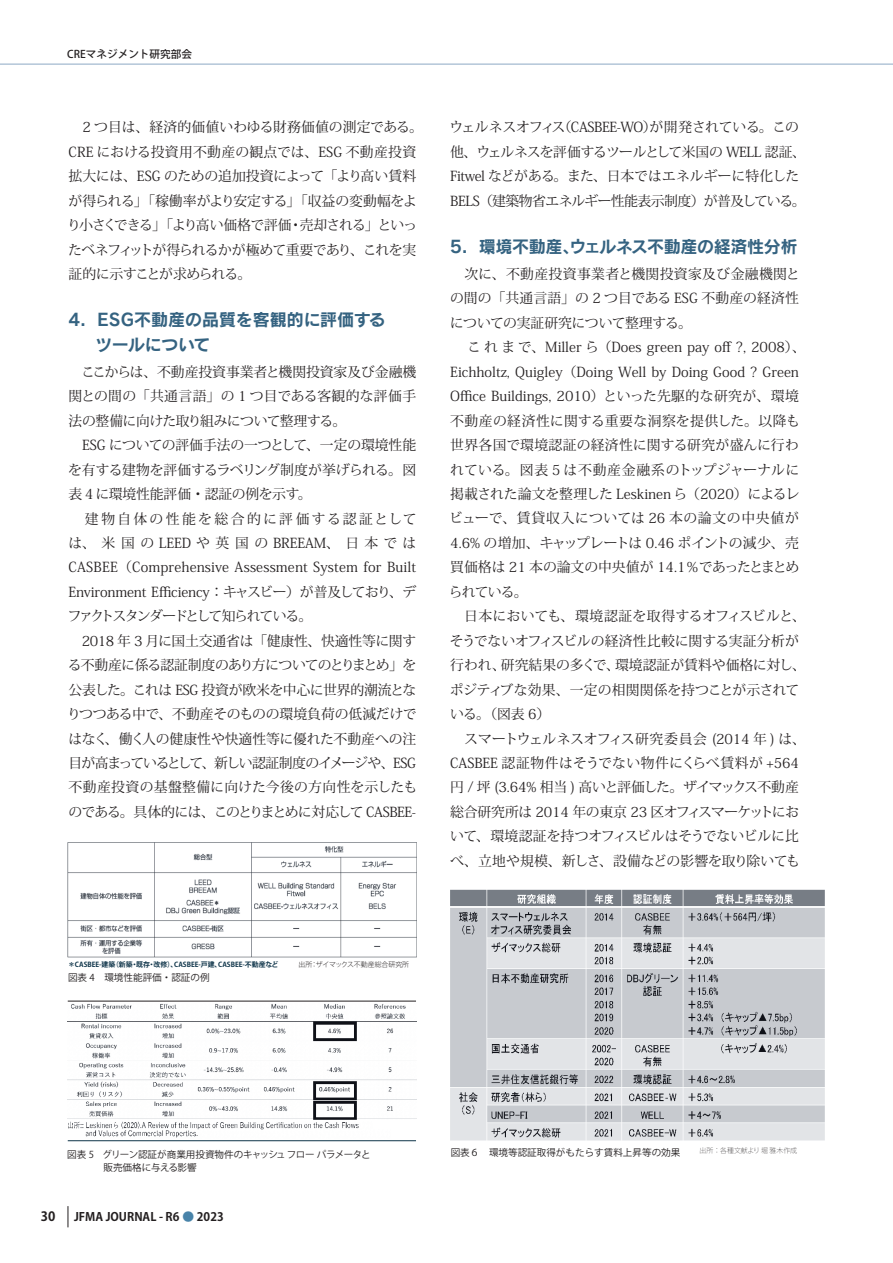
<style>
.page{position:relative;width:893px;height:1263px;background:#fff}
.page>*{position:absolute;margin:0;border:0;box-sizing:border-box;transform-origin:0 0}
.t1{font:16.95px/24.5px "Rodin Pro B";color:#356381}
.t2{font:16.95px "Rodin Pro B";letter-spacing:-.02em;color:#356381}
.t3{font:13.8px/24.5px "Koz Min Pro";letter-spacing:-.01em;color:#231f20}
.t4{font:13.8px/24.5px "Koz Min Pro";letter-spacing:-.035em;color:#231f20}
.t5{font:700 12.75px "Koz Go Pro";color:#231f20}
.t6{font:700 11.7px "Koz Go Pro";color:#231f20}
.t7{font:500 10.65px "Koz Go Pro";color:#231f20}
.t8{font:9.6px "Koz Go Pro";color:#231f20}
.t9{font:9.6px "Koz Go Pro";letter-spacing:-.05em;color:#231f20}
.t10{font:700 6.9px "Koz Go Pro";color:#0e3449}
.s1{font-weight:500;color:#231f20}
.s2{font-weight:300;color:#231f20}
.s3{color:#4883a9}
</style>
<div class="page">
<hr style="left:0;top:64px;width:893px;height:1px;background:#8da9c4">
<svg style="left:68px;top:1206px;width:1px;height:21px"></svg>
<img style="left:67px;top:842px;width:350px;height:116px">
<img style="left:451px;top:890px;width:374px;height:251px">
<img style="left:67px;top:1003px;width:350px;height:116px">
<img style="left:86px;top:1130px;width:112px;height:8px">
<img style="left:68px;top:1121px;width:291px;height:9px">
<hr style="left:68px;top:1140px;width:348px;height:1px;background:#0e3449">
<hr style="left:68px;top:1001px;width:348px;height:1px;background:#231f20">
<p class="t7" style="left:67px;top:48px;width:126px">CREマネジメント研究部会</p>
<p class="t3" style="left:67px;top:115px;width:357px">　2 つ目は、経済的価値いわゆる財務価値の測定である。<br>CRE における投資用不動産の観点では、ESG 不動産投資拡大には、ESG のための追加投資によって「より高い賃料が得られる」「稼働率がより安定する」「収益の変動幅をより小さくできる」「より高い価格で評価・売却される」といったベネフィットが得られるかが極めて重要であり、これを実証的に示すことが求められる。</p>
<p class="t1" style="left:95px;top:307px;width:292px;text-indent:-27px">4．ESG不動産の品質を客観的に評価するツールについて</p>
<p class="t3" style="left:67px;top:359px;width:352px">　ここからは、不動産投資事業者と機関投資家及び金融機関との間の「共通言語」の 1 つ目である客観的な評価手法の整備に向けた取り組みについて整理する。<br>　ESG についての評価手法の一つとして、一定の環境性能を有する建物を評価するラベリング制度が挙げられる。図表４に環境性能評価・認証の例を示す。<br>　建物自体の性能を総合的に評価する認証としては、米国のLEEDや英国のBREEAM、日本では<br>CASBEE（Comprehensive Assessment System for Built<br>Environment Efficiency：キャスビー）が普及しており、デファクトスタンダードとして知られている。<br>　2018 年 3 月に国土交通省は「健康性、快適性等に関する不動産に係る認証制度のあり方についてのとりまとめ」を公表した。これは ESG 投資が欧米を中心に世界的潮流となりつつある中で、不動産そのものの環境負荷の低減だけではなく、働く人の健康性や快適性等に優れた不動産への注目が高まっているとして、新しい認証制度のイメージや、ESG不動産投資の基盤整備に向けた今後の方向性を示したものである。具体的には、このとりまとめに対応して CASBEE-</p>
<p class="t4" style="left:449px;top:114px;width:358px">ウェルネスオフィス（CASBEE-WO）が開発されている。この他、ウェルネスを評価するツールとして米国の WELL 認証、Fitwel などがある。また、日本ではエネルギーに特化したBELS（建築物省エネルギー性能表示制度）が普及している。</p>
<p class="t2" style="left:450px;top:235px;width:349px">5．環境不動産、ウェルネス不動産の経済性分析</p>
<p class="t3" style="left:449px;top:261px;width:358px">　次に、不動産投資事業者と機関投資家及び金融機関との間の「共通言語」の 2 つ目である ESG 不動産の経済性についての実証研究について整理する。<br>　これまで、Miller ら（Does green pay off ?, 2008）、<br>Eichholtz, Quigley（Doing Well by Doing Good ? Green<br>Office Buildings, 2010）といった先駆的な研究が、環境不動産の経済性に関する重要な洞察を提供した。以降も世界各国で環境認証の経済性に関する研究が盛んに行われている。図表５は不動産金融系のトップジャーナルに掲載された論文を整理した Leskinen ら（2020）によるレビューで、賃貸収入については 26 本の論文の中央値が<br>4.6% の増加、キャップレートは 0.46 ポイントの減少、売買価格は 21 本の論文の中央値が 14.1％であったとまとめられている。<br>　日本においても、環境認証を取得するオフィスビルと、そうでないオフィスビルの経済性比較に関する実証分析が行われ、研究結果の多くで、環境認証が賃料や価格に対し、ポジティブな効果、一定の相関関係を持つことが示されている。（図表 6）<br>　スマートウェルネスオフィス研究委員会 (2014 年 ) は、<br>CASBEE 認証物件はそうでない物件にくらべ賃料が +564円 / 坪 (3.64% 相当 ) 高いと評価した。ザイマックス不動産総合研究所は 2014 年の東京 23 区オフィスマーケットにおいて、環境認証を持つオフィスビルはそうでないビルに比べ、立地や規模、新しさ、設備などの影響を取り除いても</p>
<p class="t10" style="left:68px;top:960px;width:343px">＊CASBEE-建築（新築・既存・改修）、CASBEE-戸建、CASBEE-不動産など<span class="s1">　　　</span><span class="s2">出所：ザイマックス不動産総合研究所</span></p>
<p class="t8" style="left:68px;top:971px;width:143px">図表 4　環境性能評価・認証の例</p>
<p class="t9" style="left:67px;top:1148px;width:305px">図表 5 グリーン認証が商業⽤投資物件のキャッシュ フロー パラメータと</p>
<p class="t8" style="left:451px;top:1146px;width:348px">図表６　環境等認証取得がもたらす賃料上昇等の効果　　<sup>出所：各種文献より</sup> <sup>堀</sup> <sup>雅木作成</sup></p>
<p class="t5" style="left:41px;top:1208px;width:16px">30</p>
<p class="t6" style="left:74px;top:1209px;width:151px">JFMA JOURNAL - R6 <span class="s3">●</span> 2023</p>
</div>
